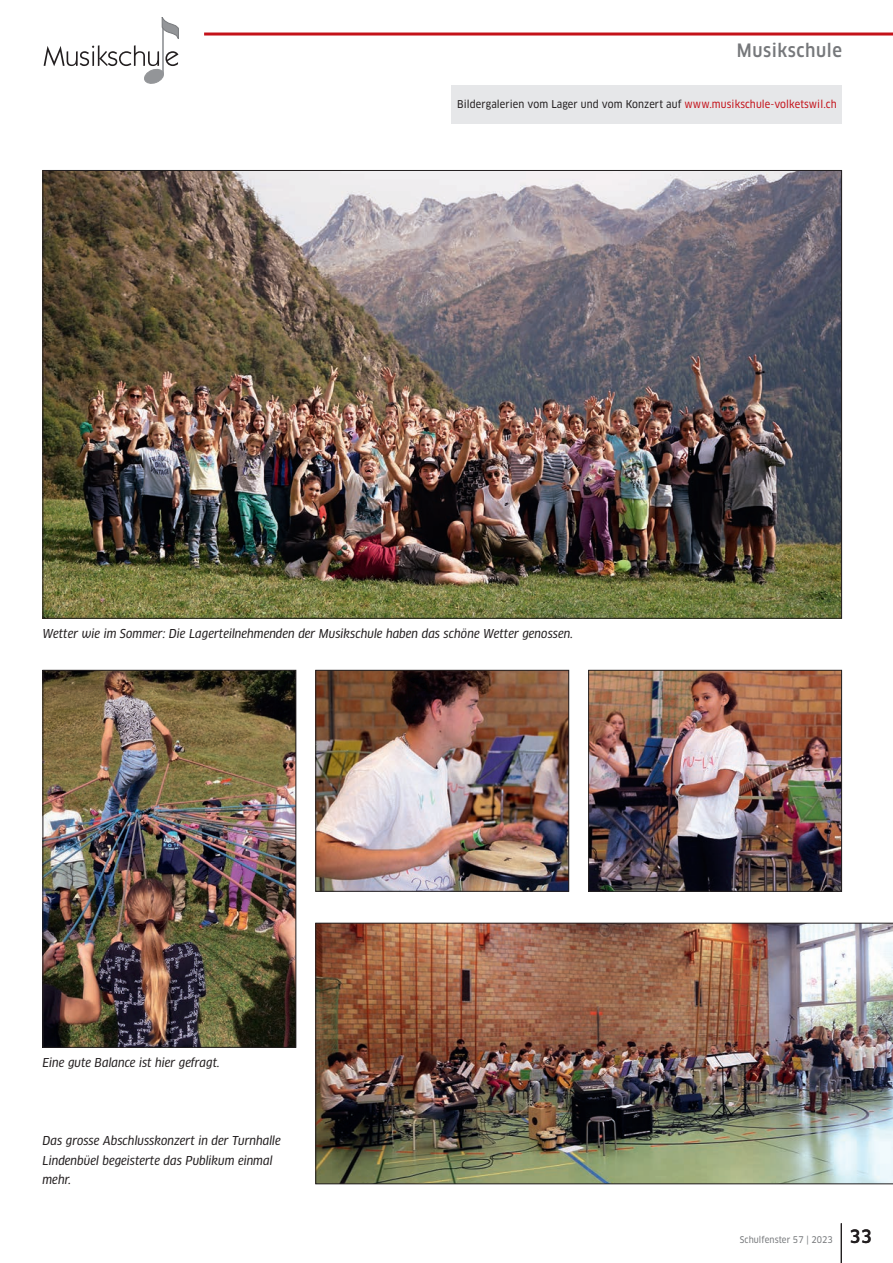
<style>
.page{position:relative;width:893px;height:1263px;background:#fff}
.page>*{position:absolute;margin:0;border:0;box-sizing:border-box;transform-origin:0 0}
.t1{font:500 18px "Clan OT Narr";letter-spacing:.03em;color:#76787b}
.t2{font:italic 12px/19.5px "Clan OT Narr News";color:#231f20}
.t3{font:10.5px "Clan OT Narr News";letter-spacing:.01em;color:#231f20}
.t4{font:9px "Clan OT Narr News";letter-spacing:.01em;color:#76787b}
.s1{color:#c4121a}
.s2{font-family:"Clan OT Narr";font-weight:500;font-size:18px;color:#231f20}
</style>
<div class="page">
<hr style="left:204px;top:33px;width:689px;height:3px;background:#c4121a">
<hr style="left:841px;top:1223px;width:1px;height:40px;background:#231f20">
<div style="left:452px;top:85px;width:390px;height:38px;background:#e6e7e9"></div>
<img style="left:45px;top:172px;width:795px;height:445px">
<img style="left:590px;top:672px;width:250px;height:218px">
<div style="left:588px;top:670px;width:254px;height:222px;border:1px solid #231f20"></div>
<img style="left:317px;top:672px;width:250px;height:218px">
<div style="left:315px;top:670px;width:254px;height:222px;border:1px solid #231f20"></div>
<img style="left:45px;top:672px;width:249px;height:374px">
<div style="left:43px;top:670px;width:253px;height:378px;border:1px solid #231f20"></div>
<img style="left:315px;top:923px;width:578px;height:261px">
<svg style="left:44px;top:45px;width:134px;height:39px"></svg>
<hr style="left:162px;top:23px;width:2px;height:51px;background:#939598">
<svg style="left:162px;top:17px;width:16px;height:22px"></svg>
<h1 class="t1" style="left:737px;top:40px;width:107px">Musikschule</h1>
<p class="t3" style="left:457px;top:98px;width:381px">Bildergalerien vom Lager und vom Konzert auf <span class="s1">www.musikschule-volketswil.ch</span></p>
<p class="t2" style="left:43px;top:624px;width:532px">Wetter wie im Sommer: Die Lagerteilnehmenden der Musikschule haben das schöne Wetter genossen.</p>
<p class="t2" style="left:43px;top:1053px;width:179px">Eine gute Balance ist hier gefragt.</p>
<p class="t2" style="left:43px;top:1131px;width:240px">Das grosse Abschlusskonzert in der Turnhalle<br>Lindenbüel begeisterte das Publikum einmal mehr.</p>
<p class="t4" style="left:740px;top:1234px;width:133px">Schulfenster 57 | 2023 <span class="s2">33</span></p>
</div>
